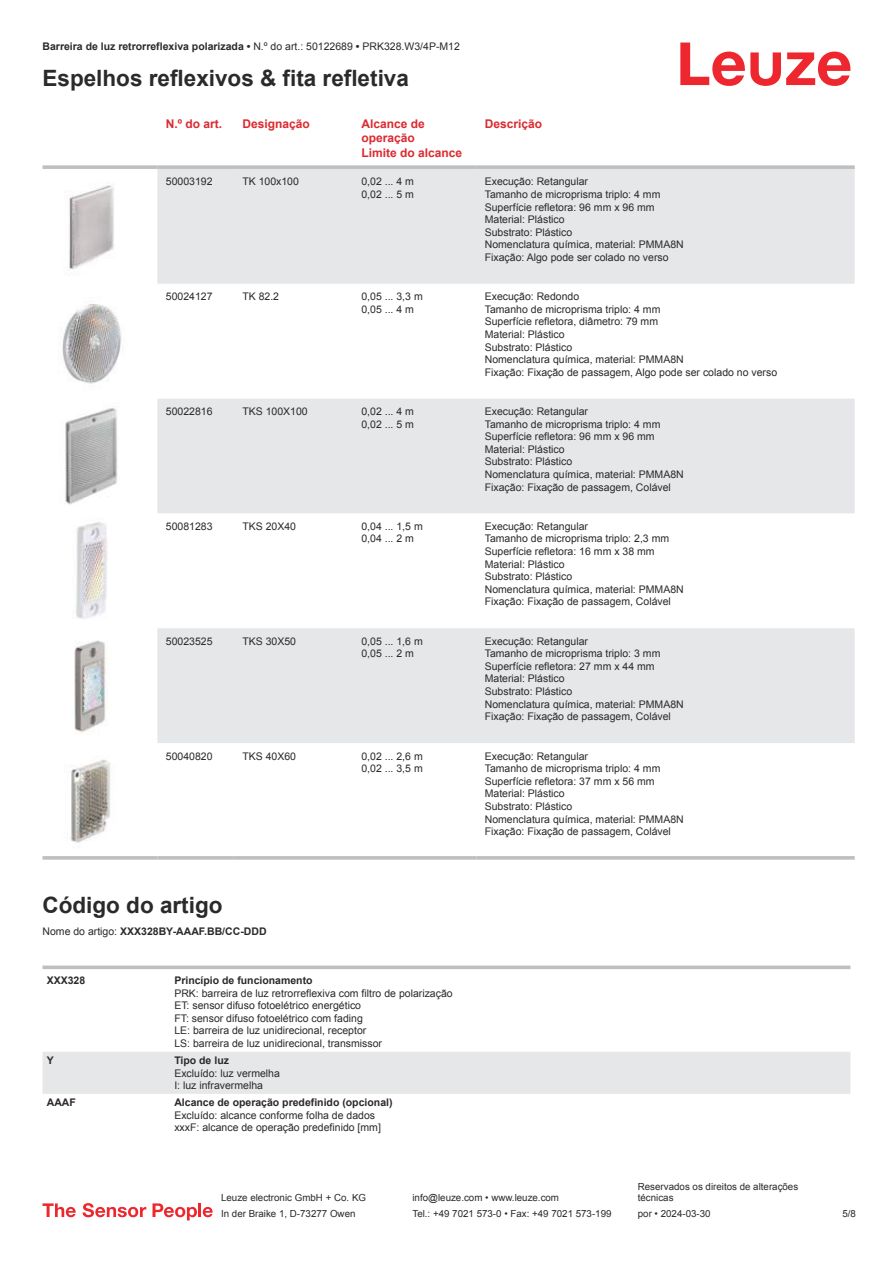
<style>
.page{position:relative;width:893px;height:1263px;background:#fff}
.page>*{position:absolute;margin:0;border:0;box-sizing:border-box;transform-origin:0 0}
.t1{font:700 22.5px "Arial";color:#2b292a}
.t2{font:700 12px/14.4px "Arial";color:#db2a30}
.t3{font:10.5px/12.6px "Arial";color:#2b292a}
.t4{font:700 10.5px "Arial";color:#2b292a}
.t5{font:9.75px/11.7px "Arial";color:#2b292a}
.s1{font-weight:400}
</style>
<div class="page">
<svg style="left:680px;top:43px;width:170px;height:43px"></svg>
<svg style="left:157px;top:169px;width:698px;height:574px;fill:#e6e7e9"></svg>
<svg style="left:43px;top:165px;width:114px;height:4px"></svg>
<svg style="left:157px;top:165px;width:77px;height:4px"></svg>
<svg style="left:234px;top:165px;width:119px;height:4px"></svg>
<svg style="left:353px;top:165px;width:123px;height:4px"></svg>
<svg style="left:476px;top:165px;width:379px;height:4px;fill:#bfc1c3"></svg>
<svg style="left:43px;top:856px;width:114px;height:4px"></svg>
<svg style="left:157px;top:856px;width:77px;height:4px"></svg>
<svg style="left:234px;top:856px;width:119px;height:4px"></svg>
<svg style="left:353px;top:856px;width:123px;height:4px"></svg>
<svg style="left:476px;top:856px;width:379px;height:4px;fill:#c2c4c6"></svg>
<img style="left:69px;top:185px;width:45px;height:85px">
<img style="left:62px;top:304px;width:60px;height:80px">
<img style="left:65px;top:408px;width:53px;height:97px">
<img style="left:73px;top:522px;width:34px;height:97px">
<img style="left:74px;top:640px;width:34px;height:94px">
<img style="left:70px;top:759px;width:41px;height:84px">
<div style="left:43px;top:1052px;width:807px;height:42px;background:#e6e7e9"></div>
<svg style="left:43px;top:965px;width:127px;height:4px"></svg>
<svg style="left:170px;top:965px;width:680px;height:4px;fill:#bdbfc1"></svg>
<svg style="left:43px;top:1203px;width:33px;height:14px"></svg>
<svg style="left:83px;top:1203px;width:63px;height:14px"></svg>
<svg style="left:153px;top:1203px;width:44px;height:17px"></svg>
<hr style="left:198px;top:1203px;width:3px;height:14px;background:#ed272d">
<svg style="left:203px;top:1207px;width:10px;height:10px"></svg>
<p class="t4" style="left:43px;top:42px;width:419px">Barreira de luz retrorreflexiva polarizada • <span class="s1">N.º do art.: 50122689</span> • <span class="s1">PRK328.W3/4P-M12</span></p>
<h1 class="t1" style="left:43px;top:69px;width:368px">Espelhos reflexivos &amp; fita refletiva</h1>
<p class="t2" style="left:166px;top:117px;width:58px">N.º do art.</p>
<p class="t2" style="left:242px;top:117px;width:69px">Designação</p>
<p class="t2" style="left:361px;top:117px;width:102px">Alcance de operação<br>Limite do alcance</p>
<p class="t2" style="left:485px;top:117px;width:59px">Descrição</p>
<p class="t3" style="left:166px;top:176px;width:48px">50003192</p>
<p class="t3" style="left:242px;top:176px;width:58px">TK 100x100</p>
<p class="t3" style="left:361px;top:176px;width:54px">0,02 ... 4 m<br>0,02 ... 5 m</p>
<p class="t3" style="left:485px;top:176px;width:200px">Execução: Retangular<br>Tamanho de microprisma triplo: 4 mm<br>Superfície refletora: 96 mm x 96 mm<br>Material: Plástico<br>Substrato: Plástico<br>Nomenclatura química, material: PMMA8N<br>Fixação: Algo pode ser colado no verso</p>
<p class="t3" style="left:166px;top:291px;width:48px">50024127</p>
<p class="t3" style="left:242px;top:291px;width:38px">TK 82.2</p>
<p class="t3" style="left:361px;top:291px;width:63px">0,05 ... 3,3 m<br>0,05 ... 4 m</p>
<p class="t3" style="left:485px;top:291px;width:294px">Execução: Redondo<br>Tamanho de microprisma triplo: 4 mm<br>Superfície refletora, diâmetro: 79 mm<br>Material: Plástico<br>Substrato: Plástico<br>Nomenclatura química, material: PMMA8N<br>Fixação: Fixação de passagem, Algo pode ser colado no verso</p>
<p class="t3" style="left:166px;top:406px;width:48px">50022816</p>
<p class="t3" style="left:242px;top:406px;width:67px">TKS 100X100</p>
<p class="t3" style="left:361px;top:406px;width:54px">0,02 ... 4 m<br>0,02 ... 5 m</p>
<p class="t3" style="left:485px;top:406px;width:200px">Execução: Retangular<br>Tamanho de microprisma triplo: 4 mm<br>Superfície refletora: 96 mm x 96 mm<br>Material: Plástico<br>Substrato: Plástico<br>Nomenclatura química, material: PMMA8N<br>Fixação: Fixação de passagem, Colável</p>
<p class="t3" style="left:166px;top:521px;width:48px">50081283</p>
<p class="t3" style="left:242px;top:521px;width:55px">TKS 20X40</p>
<p class="t3" style="left:361px;top:521px;width:63px">0,04 ... 1,5 m<br>0,04 ... 2 m</p>
<p class="t3" style="left:485px;top:521px;width:200px">Execução: Retangular<br>Tamanho de microprisma triplo: 2,3 mm<br>Superfície refletora: 16 mm x 38 mm<br>Material: Plástico<br>Substrato: Plástico<br>Nomenclatura química, material: PMMA8N<br>Fixação: Fixação de passagem, Colável</p>
<p class="t3" style="left:166px;top:636px;width:48px">50023525</p>
<p class="t3" style="left:242px;top:636px;width:55px">TKS 30X50</p>
<p class="t3" style="left:361px;top:636px;width:63px">0,05 ... 1,6 m<br>0,05 ... 2 m</p>
<p class="t3" style="left:485px;top:636px;width:200px">Execução: Retangular<br>Tamanho de microprisma triplo: 3 mm<br>Superfície refletora: 27 mm x 44 mm<br>Material: Plástico<br>Substrato: Plástico<br>Nomenclatura química, material: PMMA8N<br>Fixação: Fixação de passagem, Colável</p>
<p class="t3" style="left:166px;top:750px;width:48px">50040820</p>
<p class="t3" style="left:242px;top:750px;width:55px">TKS 40X60</p>
<p class="t3" style="left:361px;top:750px;width:63px">0,02 ... 2,6 m<br>0,02 ... 3,5 m</p>
<p class="t3" style="left:485px;top:750px;width:200px">Execução: Retangular<br>Tamanho de microprisma triplo: 4 mm<br>Superfície refletora: 37 mm x 56 mm<br>Material: Plástico<br>Substrato: Plástico<br>Nomenclatura química, material: PMMA8N<br>Fixação: Fixação de passagem, Colável</p>
<h1 class="t1" style="left:43px;top:896px;width:181px">Código do artigo</h1>
<p class="t4" style="left:43px;top:927px;width:226px"><span class="s1">Nome do artigo:</span> XXX328BY-AAAF.BB/CC-DDD</p>
<p class="t4" style="left:47px;top:976px;width:40px">XXX328</p>
<p class="t4" style="left:174px;top:976px;width:140px">Princípio de funcionamento</p>
<p class="t3" style="left:174px;top:987px;width:280px">PRK: barreira de luz retrorreflexiva com filtro de polarização ET: sensor difuso fotoelétrico energético<br>FT: sensor difuso fotoelétrico com fading<br>LE: barreira de luz unidirecional, receptor<br>LS: barreira de luz unidirecional, transmissor</p>
<p class="t4" style="left:47px;top:1056px;width:9px">Y</p>
<p class="t4" style="left:174px;top:1056px;width:56px">Tipo de luz</p>
<p class="t3" style="left:174px;top:1067px;width:107px">Excluído: luz vermelha<br>I: luz infravermelha</p>
<p class="t4" style="left:47px;top:1098px;width:31px">AAAF</p>
<p class="t4" style="left:174px;top:1098px;width:220px">Alcance de operação predefinido (opcional)</p>
<p class="t3" style="left:174px;top:1109px;width:208px">Excluído: alcance conforme folha de dados xxxF: alcance de operação predefinido [mm]</p>
<p class="t5" style="left:221px;top:1193px;width:146px">Leuze electronic GmbH + Co. KG</p>
<p class="t5" style="left:412px;top:1193px;width:148px">info@leuze.com • www.leuze.com</p>
<p class="t5" style="left:638px;top:1181px;width:162px">Reservados os direitos de alterações técnicas</p>
<p class="t5" style="left:221px;top:1209px;width:136px">In der Braike 1, D-73277 Owen</p>
<p class="t5" style="left:412px;top:1209px;width:201px">Tel.: +49 7021 573-0 • Fax: +49 7021 573-199</p>
<p class="t5" style="left:638px;top:1209px;width:74px">por • 2024-03-30</p>
<p class="t5" style="left:842px;top:1209px;width:15px">5 /8</p>
</div>
